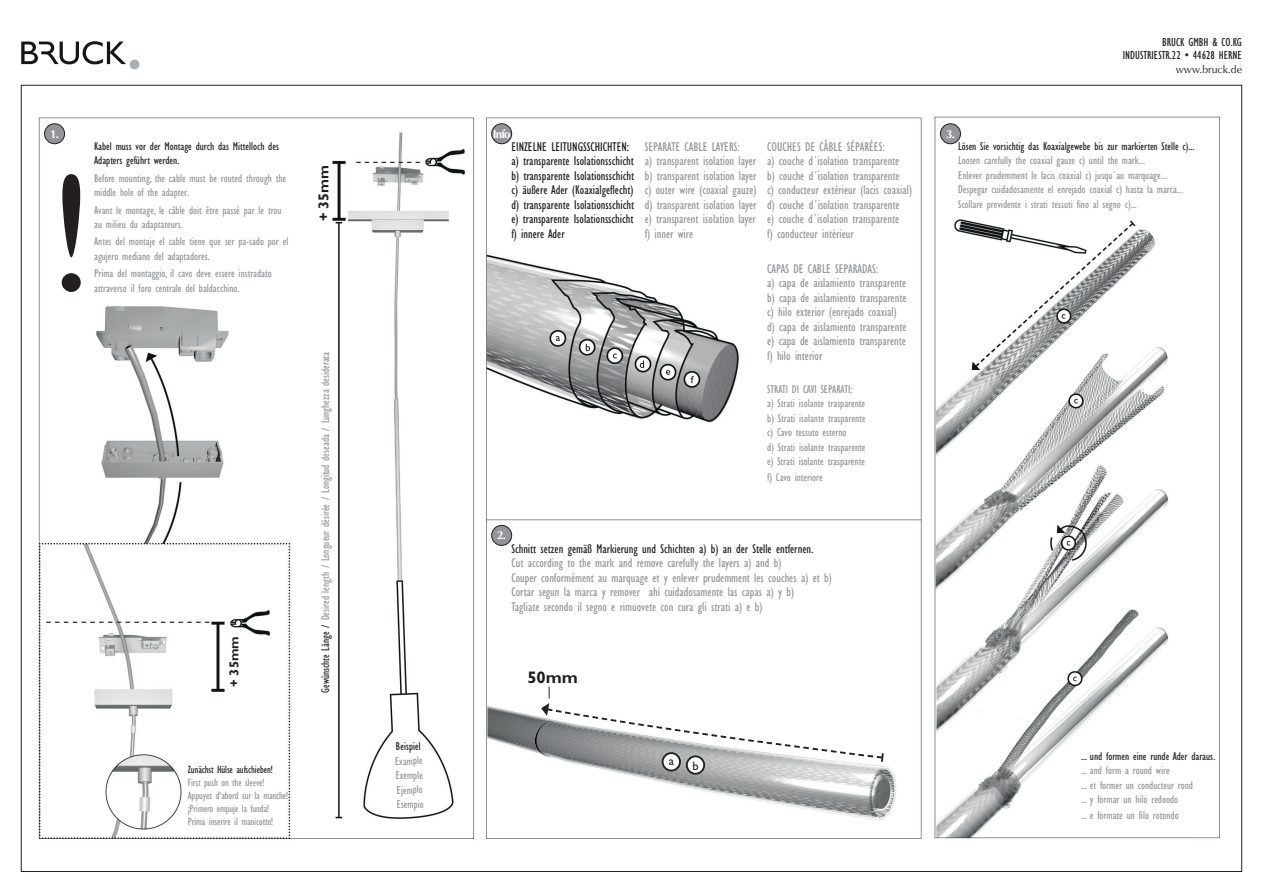
<style>
.page{position:relative;width:1263px;height:893px;background:#fff}
.page>*{position:absolute;margin:0;border:0;box-sizing:border-box;transform-origin:0 0}
.t1{font:700 16.8px "Gill Sans";color:#231f20}
.t2{font:700 14.55px "Gill Sans";color:#231f20}
.t3{font:condensed 13.05px/14.5px "Gill Sans";color:#939598}
.t4{font:condensed 13.05px/14.5px "Gill Sans";color:#231f20}
.t5{font:700 13.05px "Gill Sans";color:#231f20}
.t6{font:12.3px "Gill Sans";color:#231f20}
.Subheadline_9pt{font:condensed 12px "Gill Sans";color:#231f20}
.t7{font:condensed 11.55px/14.5px "Gill Sans";color:#939598}
.t8{font:condensed 11.55px/14.5px "Gill Sans";color:#231f20}
.t9{font:700 11.55px "Optima LT";color:#fff}
.t10{font:condensed 10.95px/13px "Gill Sans";letter-spacing:-.01em;color:#939598}
.Subheadline_9pt-2{font:10.5px "Optima";color:#231f20}
.s1{color:#231f20}
</style>
<div class="page">
<svg style="left:21px;top:41px;width:105px;height:23px"></svg>
<div style="left:130px;top:60px;width:9px;height:9px;background:#a8adaf;border-radius:50%"></div>
<img style="left:38px;top:116px;width:1182px;height:723px">
<img style="left:535px;top:720px;width:6px;height:38px">
<svg style="left:541px;top:687px;width:344px;height:77px"></svg>
<div style="left:663px;top:753px;width:17px;height:17px;background:#fff;border-radius:50%"></div>
<div style="left:662px;top:752px;width:19px;height:19px;border:2px solid #231f20;border-radius:50%"></div>
<div style="left:687px;top:756px;width:17px;height:18px;background:#fff;border-radius:50%"></div>
<div style="left:686px;top:755px;width:19px;height:20px;border:2px solid #231f20;border-radius:50%"></div>
<svg style="left:62px;top:174px;width:19px;height:118px"></svg>
<div style="left:45px;top:124px;width:20px;height:20px;background:#939598;border-radius:50%"></div>
<div style="left:44px;top:123px;width:21px;height:21px;border:1px solid #231f20;border-radius:50%"></div>
<div style="left:492px;top:124px;width:20px;height:20px;background:#939598;border-radius:50%"></div>
<div style="left:491px;top:123px;width:21px;height:21px;border:1px solid #231f20;border-radius:50%"></div>
<div style="left:492px;top:525px;width:20px;height:20px;background:#939598;border-radius:50%"></div>
<div style="left:491px;top:525px;width:21px;height:21px;border:1px solid #231f20;border-radius:50%"></div>
<div style="left:940px;top:124px;width:20px;height:20px;background:#939598;border-radius:50%"></div>
<div style="left:940px;top:123px;width:21px;height:21px;border:1px solid #231f20;border-radius:50%"></div>
<p class="t9" style="left:50px;top:127px;width:10px">1.</p>
<p class="t9" style="left:493px;top:127px;width:20px">Info</p>
<p class="t4" style="left:511px;top:139px;width:124px">EINZELNE LEITUNGSSCHICHTEN: a) transparente Isolationsschicht b) transparente Isolationsschicht c) äußere Ader (Koaxialgeflecht) d) transparente Isolationsschicht e) transparente Isolationsschicht f) innere Ader</p>
<p class="t3" style="left:645px;top:139px;width:113px">SEPARATE CABLE LAYERS:<br>a) transparent isolation layer b) transparent isolation layer c) outer wire (coaxial gauze) d) transparent isolation layer e) transparent isolation layer f) inner wire</p>
<p class="t3" style="left:767px;top:139px;width:146px">COUCHES DE CÂBLE SÉPARÉES:<br>a) couche d´isolation transparente<br>b) couche d´isolation transparente<br>c) conducteur extérieur (lacis coaxial) d) couche d´isolation transparente<br>e) couche d´isolation transparente<br>f) conducteur intérieur</p>
<p class="t3" style="left:767px;top:261px;width:141px">CAPAS DE CABLE SEPARADAS:<br>a) capa de aislamiento transparente b) capa de aislamiento transparente c) hilo exterior (enrejado coaxial) d) capa de aislamiento transparente e) capa de aislamiento transparente f) hilo interior</p>
<p class="t7" style="left:767px;top:382px;width:100px">STRATI DI CAVI SEPARATI:<br>a) Strati isolante trasparente b) Strati isolante trasparente c) Cavo tessuto esterno<br>d) Strati isolante trasparente e) Strati isolante trasparente</p>
<p class="t7" style="left:767px;top:470px;width:57px">f) Cavo interiore</p>
<p class="t8" style="left:94px;top:139px;width:186px">Kabel muss vor der Montage durch das Mittelloch des<br>Adapters geführt werden.</p>
<p class="t7" style="left:94px;top:171px;width:194px">Before mounting, the cable must be routed through the middle hole of the adapter.</p>
<p class="t7" style="left:94px;top:203px;width:189px">Avant le montage, le câble doit être passé par le trou au milieu du adaptateurs.</p>
<p class="t7" style="left:94px;top:235px;width:196px">Antes del montaje el cable tiene que ser pa-sado por el agujero mediano del adaptadores.</p>
<p class="t7" style="left:94px;top:267px;width:179px">Prima del montaggio, il cavo deve essere instradato attraverso il foro centrale del baldacchino.</p>
<p class="t2" style="left:315px;top:221px;width:58px;rotate:-90deg">+ 35mm</p>
<p class="t7" style="left:318px;top:693px;width:342px;rotate:-90deg"><span class="s1">Gewünschte Länge /</span> Desired length / Longueur désirée / Longitud deseada / Lunghezza desiderata</p>
<p class="t9" style="left:497px;top:529px;width:10px">2.</p>
<p class="t3" style="left:511px;top:541px;width:322px"><span class="s1">Schnitt setzen gemäß Markierung und Schichten a) b) an der Stelle entfernen.<br></span>Cut according to the mark and remove carefully the layers a) and b)<br>Couper conformément au marquage et y enlever prudemment les couches a) et b)<br>Cortar segun la marca y remover ahí cuidadosamente las capas a) y b)<br>Tagliate secondo il segno e rimuovete con cura gli strati a) e b)</p>
<p class="t5" style="left:226px;top:687px;width:52px;rotate:-90deg">+ 35mm</p>
<p class="t1" style="left:527px;top:667px;width:52px">50mm</p>
<p class="t10" style="left:188px;top:763px;width:102px"><span class="s1">Zunächst Hülse aufschieben!<br></span>First push on the sleeve!<br>Appuyez d‘abord sur la manche! ¡Primero empuje la funda!<br>Prima inserire il manicotto!</p>
<p class="t7" style="left:394px;top:740px;width:29px;rotate:-2deg"><span class="s1">Beispiel<br></span>Example<br>Exemple<br>Ejemplo<br>Esempio</p>
<p class="t6" style="left:669px;top:754px;width:7px">a</p>
<p class="t6" style="left:692px;top:758px;width:8px">b</p>
<p class="t9" style="left:946px;top:127px;width:10px">3.</p>
<p class="Subheadline_9pt" style="left:1162px;top:36px;width:81px">BRUCK GMBH &amp; CO.KG</p>
<p class="Subheadline_9pt" style="left:1123px;top:49px;width:121px">INDUSTRIESTR.22 • 44628 HERNE</p>
<p class="Subheadline_9pt-2" style="left:1176px;top:63px;width:68px">www.bruck.de</p>
<p class="t7" style="left:958px;top:139px;width:238px"><span class="s1">Lösen Sie vorsichtig das Koaxialgewebe bis zur markierten Stelle c)...<br></span>Loosen carefully the coaxial gauze c) until the mark...<br>Enlever prudemment le lacis coaxial c) jusqu´au marquage...<br>Despegar cuidadosamente el enrejado coaxial c) hasta la marca...<br>Scollare previdente i strati tessuti fino al segno c)...</p>
<p class="t7" style="left:1081px;top:749px;width:136px"><span class="s1">... und formen eine runde Ader daraus. </span>... and form a round wire<br>... et former un conducteur rond<br>... y formar un hilo redondo</p>
<p class="t7" style="left:1081px;top:808px;width:99px">... e formate un filo rotondo</p>
</div>
